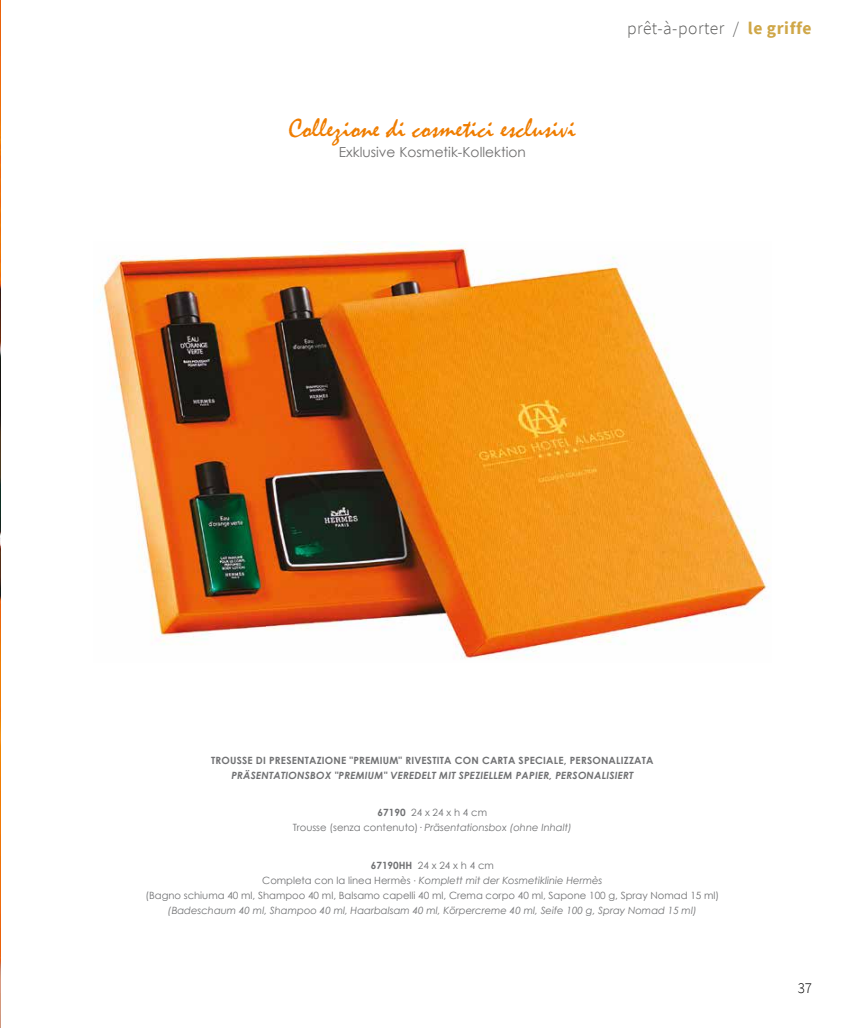
<style>
.page{position:relative;width:847px;height:1028px;background:#fff}
.page>*{position:absolute;margin:0;border:0;box-sizing:border-box;transform-origin:0 0}
.t1{font:27.5px "Mistral";color:#ef7d00}
.t2{font:300 17.5px "Source Sans Pro";letter-spacing:.03em;color:#575756}
.t3{font:300 15px "Source Sans Pro";color:#000}
.t4{font:13.75px "Century Gothic";color:#706f6f}
.t5{font:10px/15px "Century Gothic";color:#707173;text-align:center}
.t6{font:italic 10px "Century Gothic";color:#707173}
.t7{font:700 10px "Century Gothic";letter-spacing:.02em;color:#707173}
.t8{font:italic 700 10px "Century Gothic";letter-spacing:.02em;color:#707173}
.s1{font-weight:700;color:#cfa748}
.s2{font-weight:700}
.s3{font-style:italic}
.s4{font-family:"Helvetica Neue LT Std";font-weight:300}
</style>
<div class="page">
<img style="left:0;top:0;width:1px;height:1028px">
<img style="left:100px;top:242px;width:670px;height:417px">
<h1 class="t1" style="left:289px;top:113px;width:288px">Collezione di cosmetici esclusivi</h1>
<h3 class="t4" style="left:339px;top:143px;width:188px">Exklusive Kosmetik-Kollektion</h3>
<h2 class="t2" style="left:627px;top:18px;width:186px">prêt-à-porter / <span class="s1">le griffe</span></h2>
<p class="t7" style="left:211px;top:754px;width:444px">TROUSSE DI PRESENTAZIONE "PREMIUM" RIVESTITA CON CARTA SPECIALE, PERSONALIZZATA</p>
<p class="t8" style="left:231px;top:769px;width:404px">PRÄSENTATIONSBOX "PREMIUM" VEREDELT MIT SPEZIELLEM PAPIER, PERSONALISIERT</p>
<p class="t5" style="left:293px;top:805px;width:280px"><span class="s2">67190</span> 24 x 24 x h 4 cm<br>Trousse (senza contenuto)· <span class="s3">Präsentationsbox (ohne Inhalt)</span></p>
<p class="t5" style="left:145px;top:857px;width:575px"><span class="s2">67190HH</span> 24 x 24 x h 4 cm<br>Completa con la linea Hermès <span class="s4">·</span> <span class="s3">Komplett mit der Kosmetiklinie Hermès<br></span>(Bagno schiuma 40 ml, Shampoo 40 ml, Balsamo capelli 40 ml, Crema corpo 40 ml, Sapone 100 g, Spray Nomad 15 ml)</p>
<p class="t6" style="left:168px;top:903px;width:530px">(Badeschaum 40 ml, Shampoo 40 ml, Haarbalsam 40 ml, Körpercreme 40 ml, Seife 100 g, Spray Nomad 15 ml)</p>
<h3 class="t3" style="left:798px;top:979px;width:16px">37</h3>
</div>
